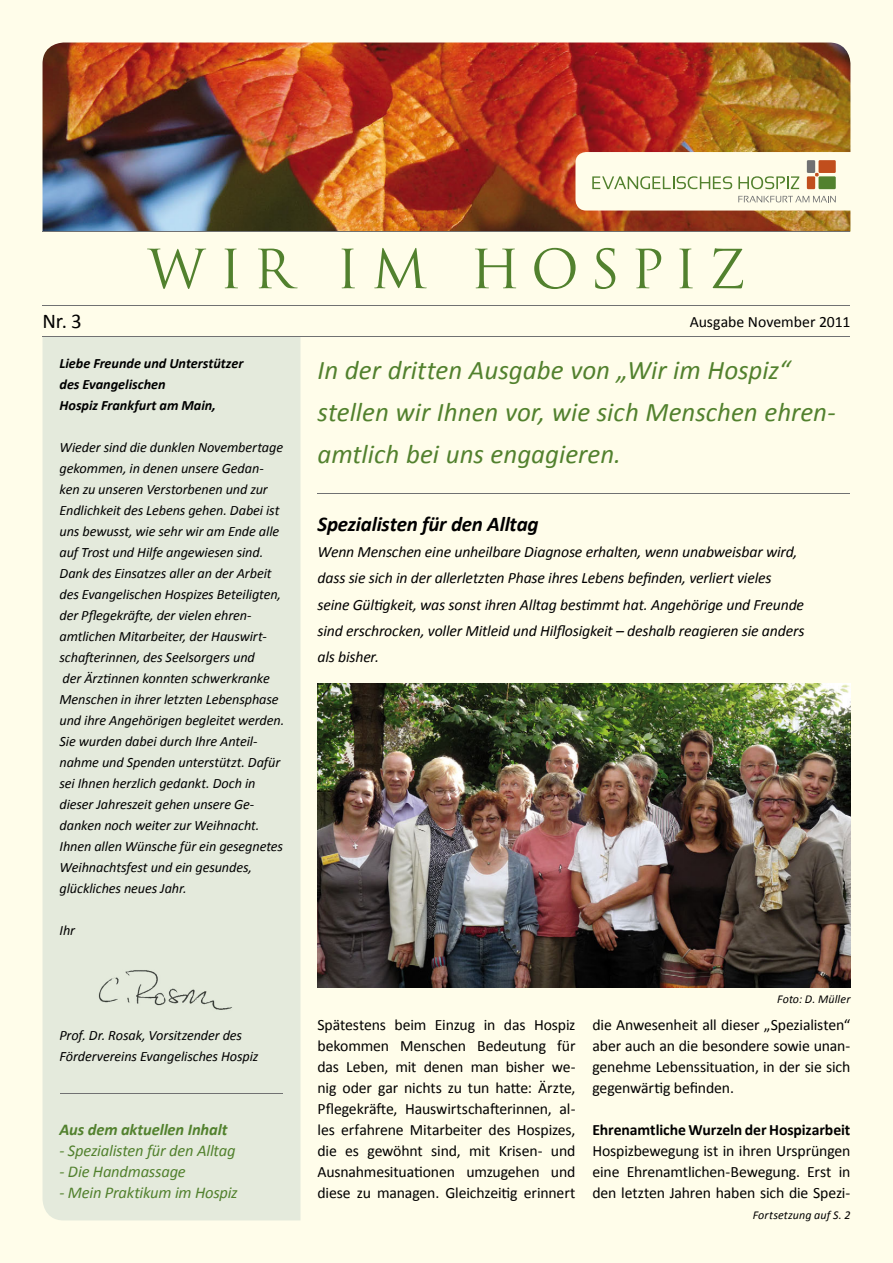
<style>
.page{position:relative;width:893px;height:1263px;background:#fffdea}
.page>*{position:absolute;margin:0;border:0;box-sizing:border-box;transform-origin:0 0}
.t1{font:52.5px "Trajan Pro";letter-spacing:.21em;color:#52812e}
.t2{font:italic 27px/42px "Calibri";color:#52812e}
.t3{font:italic 700 21px "Calibri";letter-spacing:-.01em;color:#000}
.t4{font:21px "Calibri";color:#000}
.t5{font:italic 16.5px "Calibri";letter-spacing:-.01em;color:#52812e}
.t6{font:italic 700 16.5px "Calibri";letter-spacing:-.01em;color:#52812e}
.t7{font:15.75px/21px "Calibri";letter-spacing:-.01em;color:#000;text-align:justify}
.t8{font:italic 15.75px/26.2px "Calibri";letter-spacing:-.01em;color:#000}
.t9{font:700 15.75px "Calibri";letter-spacing:-.005em;color:#000}
.t10{font:italic 14.25px/21px "Calibri";letter-spacing:-.005em;color:#000}
.t11{font:italic 700 14.25px/21px "Calibri";letter-spacing:-.005em;color:#000}
.t12{font:italic 12px "Calibri";letter-spacing:.01em;color:#000}
</style>
<div class="page">
<img style="left:43px;top:43px;width:807px;height:188px">
<div style="left:43px;top:337px;width:257px;height:883px;background:#e4eadc"></div>
<hr style="left:317px;top:494px;width:533px;height:1px;background:#707172">
<hr style="left:60px;top:1093px;width:223px;height:1px;background:#707172">
<hr style="left:43px;top:336px;width:807px;height:1px;background:#707172">
<hr style="left:43px;top:305px;width:807px;height:1px;background:#707172">
<hr style="left:43px;top:231px;width:807px;height:1px;background:#707172">
<svg style="left:575px;top:152px;width:276px;height:59px"></svg>
<img style="left:317px;top:683px;width:533px;height:305px">
<img style="left:91px;top:962px;width:153px;height:55px">
<h1 class="t1" style="left:148px;top:236px;width:599px">WIR IM HOSPIZ</h1>
<p class="t7" style="left:690px;top:311px;width:162px">Ausgabe November 2011</p>
<h3 class="t4" style="left:43px;top:307px;width:41px">Nr. 3</h3>
<p class="t11" style="left:60px;top:353px;width:185px">Liebe Freunde und Unterstützer des Evangelischen<br>Hospiz Frankfurt am Main,</p>
<p class="t10" style="left:60px;top:436px;width:226px">Wieder sind die dunklen Novembertage gekommen, in denen unsere Gedan&shy;ken zu unseren Verstorbenen und zur Endlichkeit des Lebens gehen. Dabei ist uns bewusst, wie sehr wir am Ende alle auf Trost und Hilfe angewiesen sind.<br>Dank des Einsatzes aller an der Arbeit des Evangelischen Hospizes Beteiligten, der Pflegekräfte, der vielen ehren&shy;amtlichen Mitarbeiter, der Hauswirt&shy;schafterinnen, des Seelsorgers und<br>der Ärztinnen konnten schwerkranke Menschen in ihrer letzten Lebensphase und ihre Angehörigen begleitet werden.<br>Sie wurden dabei durch Ihre Anteil&shy;nahme und Spenden unterstützt. Dafür sei Ihnen herzlich gedankt. Doch in dieser Jahreszeit gehen unsere Ge&shy;danken noch weiter zur Weihnacht.<br>Ihnen allen Wünsche für ein gesegnetes Weihnachtsfest und ein gesundes, glückliches neues Jahr.</p>
<p class="t10" style="left:60px;top:919px;width:17px">Ihr</p>
<h2 class="t2" style="left:317px;top:348px;width:520px">In der dritten Ausgabe von „Wir im Hospiz“ stellen wir Ihnen vor, wie sich Menschen ehren&shy;amtlich bei uns engagieren.</h2>
<h3 class="t3" style="left:317px;top:510px;width:223px">Spezialisten für den Alltag</h3>
<p class="t8" style="left:317px;top:538px;width:489px">Wenn Menschen eine unheilbare Diagnose erhalten, wenn unabweisbar wird, dass sie sich in der allerletzten Phase ihres Lebens befinden, verliert vieles seine Gültigkeit, was sonst ihren Alltag bestimmt hat. Angehörige und Freunde sind erschrocken, voller Mitleid und Hilflosigkeit – deshalb reagieren sie anders als bisher.</p>
<p class="t10" style="left:60px;top:1024px;width:200px">Prof. Dr. Rosak, Vorsitzender des<br>Fördervereins Evangelisches Hospiz</p>
<p class="t6" style="left:60px;top:1119px;width:169px">Aus dem aktuellen Inhalt</p>
<p class="t5" style="left:60px;top:1139px;width:177px">- Spezialisten für den Alltag</p>
<p class="t5" style="left:60px;top:1160px;width:128px">- Die Handmassage</p>
<p class="t5" style="left:60px;top:1181px;width:180px">- Mein Praktikum im Hospiz</p>
<p class="t7" style="left:317px;top:1014px;width:260px">Spätestens beim Einzug in das Hospiz bekommen Menschen Bedeutung für das Leben, mit denen man bisher we&shy;nig oder gar nichts zu tun hatte: Ärzte, Pflegekräfte, Hauswirtschafterinnen, al&shy;les erfahrene Mitarbeiter des Hospizes, die es gewöhnt sind, mit Krisen- und Ausnahmesituationen umzugehen und diese zu managen. Gleichzeitig erinnert</p>
<p class="t12" style="left:777px;top:991px;width:75px">Foto: D. Müller</p>
<p class="t7" style="left:592px;top:1014px;width:259px">die Anwesenheit all dieser „Spezialisten“ aber auch an die besondere sowie unan&shy;genehme Lebenssituation, in der sie sich gegenwärtig befinden.</p>
<p class="t9" style="left:592px;top:1119px;width:259px">Ehrenamtliche Wurzeln der Hospizarbeit</p>
<p class="t7" style="left:592px;top:1140px;width:259px">Hospizbewegung ist in ihren Ursprüngen eine Ehrenamtlichen-Bewegung. Erst in den letzten Jahren haben sich die Spezi-</p>
<p class="t12" style="left:753px;top:1206px;width:99px">Fortsetzung auf S. 2</p>
</div>
